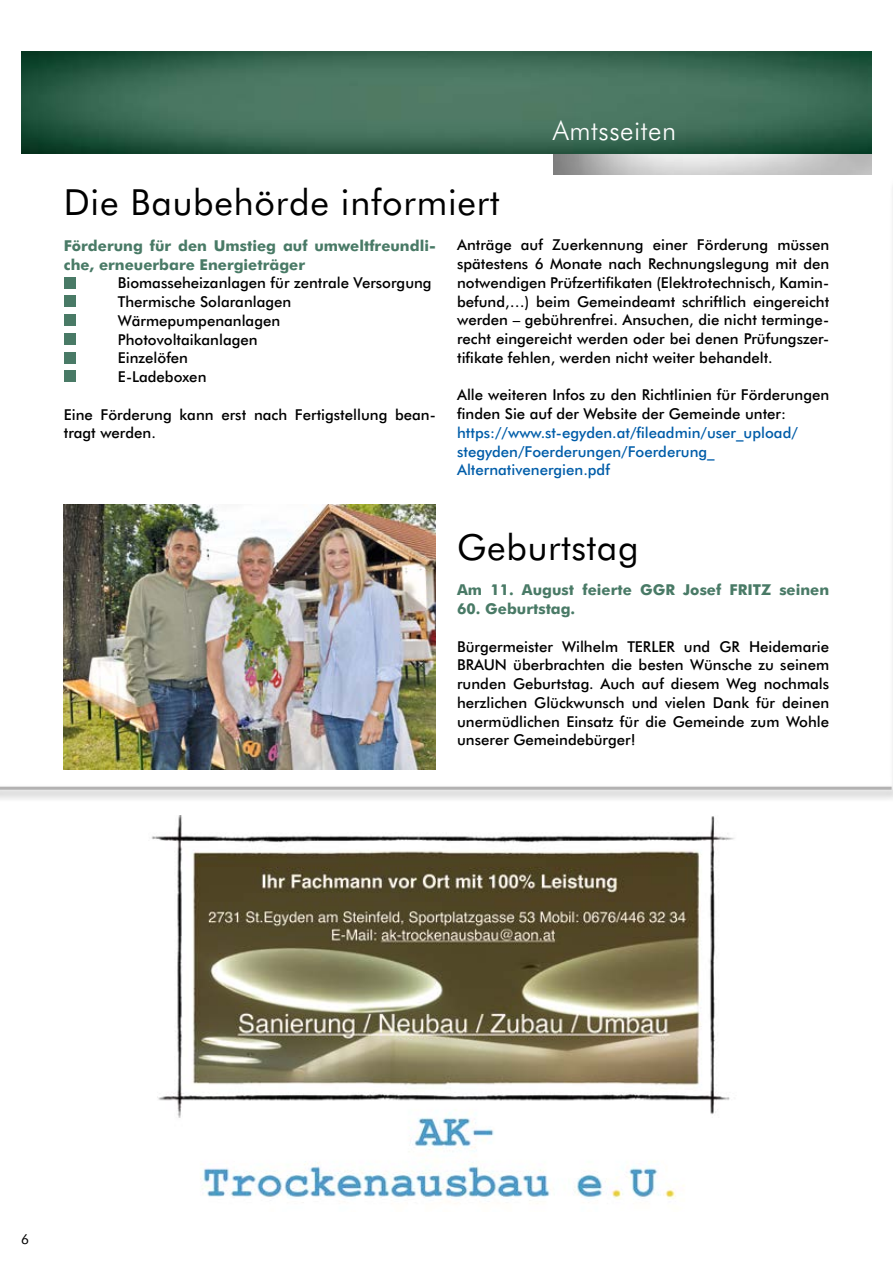
<style>
.page{position:relative;width:893px;height:1263px;background:#fff}
.page>*{position:absolute;margin:0;border:0;box-sizing:border-box;transform-origin:0 0}
.t1{font:36px "Futura BT";letter-spacing:.02em;color:#000}
.t2{font:300 27px "Futura BT";letter-spacing:.02em;color:#fff}
.t3{font:500 15px/18.8px "Futura BT";color:#000}
.t4{font:700 15px/18.8px "Futura BT";color:#497a66}
.t5{font:500 15px/18.8px "Futura BT";color:#005da9}
.t6{font:13.5px "Futura BT";color:#000}
</style>
<div class="page">
<img style="left:553px;top:153px;width:319px;height:21px">
<img style="left:21px;top:51px;width:851px;height:102px">
<div style="left:64px;top:277px;width:11px;height:11px;background:#497a66"></div>
<div style="left:64px;top:296px;width:11px;height:11px;background:#497a66"></div>
<div style="left:64px;top:314px;width:11px;height:12px;background:#497a66"></div>
<div style="left:64px;top:333px;width:11px;height:12px;background:#497a66"></div>
<div style="left:64px;top:352px;width:11px;height:11px;background:#497a66"></div>
<div style="left:64px;top:371px;width:11px;height:11px;background:#497a66"></div>
<div style="left:0;top:783px;width:893px;height:19px;background:#000;opacity:.4"></div>
<hr style="left:0;top:787px;width:891px;height:3px;background:#b3b2b2">
<img style="left:151px;top:815px;width:584px;height:388px">
<img style="left:64px;top:505px;width:372px;height:265px">
<hr style="left:889px;top:175px;width:4px;height:623px;background:#fafafa">
<h2 class="t2" style="left:553px;top:114px;width:125px">Amtsseiten</h2>
<h1 class="t1" style="left:64px;top:180px;width:437px">Die Baubehörde informiert</h1>
<p class="t3" style="left:457px;top:236px;width:374px;text-align:justify">Anträge auf Zuerkennung einer Förderung müssen spätestens 6 Monate nach Rechnungslegung mit den notwendigen Prüfzertifikaten (Elektrotechnisch, Kamin&shy;befund,…) beim Gemeindeamt schriftlich eingereicht werden – gebührenfrei. Ansuchen, die nicht terminge&shy;recht eingereicht werden oder bei denen Prüfungszer&shy;tifikate fehlen, werden nicht weiter behandelt.</p>
<p class="t3" style="left:457px;top:386px;width:374px">Alle weiteren Infos zu den Richtlinien für Förderungen finden Sie auf der Website der Gemeinde unter:</p>
<p class="t5" style="left:457px;top:423px;width:342px">https://www.st-egyden.at/fileadmin/user_upload/ stegyden/Foerderungen/Foerderung_<br>Alternativenergien.pdf</p>
<p class="t4" style="left:64px;top:236px;width:374px">Förderung für den Umstieg auf umweltfreundli&shy;che, erneuerbare Energieträger</p>
<p class="t3" style="left:118px;top:274px;width:315px">Biomasseheizanlagen für zentrale Versorgung<br>Thermische Solaranlagen<br>Wärmepumpenanlagen<br>Photovoltaikanlagen<br>Einzelöfen<br>E-Ladeboxen</p>
<p class="t3" style="left:64px;top:405px;width:374px">Eine Förderung kann erst nach Fertigstellung bean&shy;tragt werden.</p>
<h1 class="t1" style="left:457px;top:526px;width:183px">Geburtstag</h1>
<p class="t4" style="left:457px;top:580px;width:374px">Am 11. August feierte GGR Josef FRITZ seinen</p>
<p class="t4" style="left:457px;top:599px;width:120px">60. Geburtstag.</p>
<p class="t3" style="left:457px;top:637px;width:374px;text-align:justify">Bürgermeister Wilhelm TERLER und GR Heidemarie BRAUN überbrachten die besten Wünsche zu seinem runden Geburtstag. Auch auf diesem Weg nochmals herzlichen Glückwunsch und vielen Dank für deinen unermüdlichen Einsatz für die Gemeinde zum Wohle unserer Gemeindebürger!</p>
<p class="t6" style="left:21px;top:1230px;width:9px">6</p>
</div>
